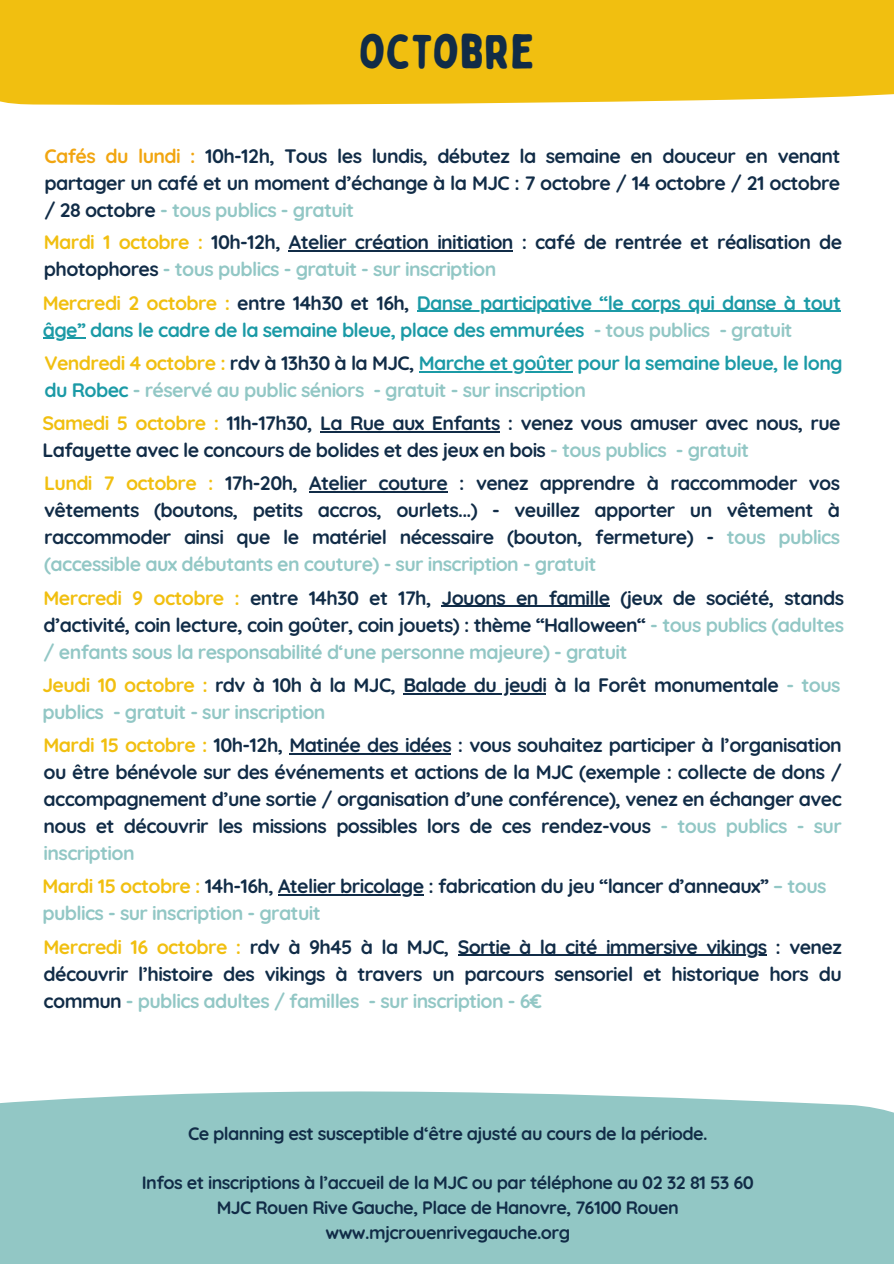
<style>
.page{position:relative;width:894px;height:1264px;background:#fff}
.page>*{position:absolute;margin:0;border:0;box-sizing:border-box;transform-origin:0 0}
.t1{font:48px "Bobby Jones Soft";color:#112c47}
.t2{font:700 19.5px/27px "Quicksand";letter-spacing:-.035em;color:#112c47;text-align:justify}
.t3{font:700 19.5px "Quicksand";letter-spacing:-.035em;color:#1b9aa6}
.t4{font:700 19.5px "Quicksand";letter-spacing:-.035em;color:#92c7c5}
.t5{font:700 18px/24.8px "Quicksand";letter-spacing:-.035em;color:#112c47;text-align:center}
.s1{color:#f1a510}
.s2{color:#92c7c5}
.s3{color:#f1bf10}
.s4{color:#112c47}
.s5{color:#1b9aa6}
</style>
<div class="page">
<div style="left:0;top:0;width:893px;height:105px;background:#f1bf10"></div>
<hr style="left:309px;top:491px;width:138px;height:1px;background:#112c47">
<hr style="left:441px;top:605px;width:168px;height:2px;background:#112c47">
<hr style="left:289px;top:250px;width:224px;height:1px;background:#112c47">
<hr style="left:417px;top:311px;width:423px;height:1px;background:#1b9aa6">
<hr style="left:43px;top:338px;width:42px;height:1px;background:#1b9aa6">
<hr style="left:418px;top:371px;width:154px;height:1px;background:#1b9aa6">
<hr style="left:403px;top:693px;width:143px;height:1px;background:#112c47">
<hr style="left:289px;top:753px;width:162px;height:1px;background:#112c47">
<hr style="left:457px;top:954px;width:309px;height:1px;background:#112c47">
<hr style="left:278px;top:894px;width:145px;height:1px;background:#112c47">
<div style="left:0;top:1091px;width:893px;height:172px;background:#92c7c5"></div>
<hr style="left:320px;top:431px;width:180px;height:1px;background:#112c47">
<p class="t1" style="left:359px;top:22px;width:177px">OCTOBRE</p>
<p class="t2" style="left:44px;top:142px;width:797px"><span class="s1">Cafés du lundi :</span> 10h-12h, Tous les lundis, débutez la semaine en douceur en venant partager un café et un moment d’échange à la MJC : 7 octobre / 14 octobre / 21 octobre / 28 octobre <span class="s2">- tous publics - gratuit</span></p>
<p class="t2" style="left:44px;top:228px;width:799px"><span class="s3">Mardi 1 octobre :</span> 10h-12h, Atelier création initiation : café de rentrée et réalisation de photophores <span class="s2">- tous publics - gratuit - sur inscription</span></p>
<p class="t3" style="left:43px;top:290px;width:799px"><span class="s3">Mercredi 2 octobre :</span> <span class="s4">entre 14h30 et 16h,</span> Danse participative “le corps qui danse à tout</p>
<p class="t3" style="left:43px;top:317px;width:751px">âge” dans le cadre de la semaine bleue, place des emmurées <span class="s2">- tous publics - gratuit</span></p>
<p class="t3" style="left:44px;top:350px;width:799px"><span class="s3">Vendredi 4 octobre :</span> <span class="s4">rdv à 13h30 à la MJC,</span> Marche et goûter pour la semaine bleue, le long</p>
<p class="t4" style="left:44px;top:377px;width:542px"><span class="s5">du Robec</span> - réservé au public séniors - gratuit - sur inscription</p>
<p class="t2" style="left:42px;top:409px;width:799px"><span class="s3">Samedi 5 octobre :</span> 11h-17h30, La Rue aux Enfants : venez vous amuser avec nous, rue<br>Lafayette avec le concours de bolides et des jeux en bois <span class="s2">- tous publics - gratuit</span></p>
<h1 class="t2" style="left:44px;top:469px;width:797px"><span class="s3">Lundi 7 octobre :</span> 17h-20h, Atelier couture : venez apprendre à raccommoder vos vêtements (boutons, petits accros, ourlets...) - veuillez apporter un vêtement à raccommoder ainsi que le matériel nécessaire (bouton, fermeture) - <span class="s2">tous publics (accessible aux débutants en couture) - sur inscription - gratuit</span></h1>
<p class="t2" style="left:44px;top:584px;width:801px"><span class="s3">Mercredi 9 octobre :</span> entre 14h30 et 17h, Jouons en famille (jeux de société, stands d’activité, coin lecture, coin goûter, coin jouets) : thème “Halloween“ <span class="s2">- tous publics (adultes / enfants sous la responsabilité d‘une personne majeure) - gratuit</span></p>
<p class="t2" style="left:42px;top:671px;width:799px"><span class="s3">Jeudi 10 octobre :</span> rdv à 10h à la MJC, Balade du jeudi à la Forêt monumentale <span class="s2">- tous</span></p>
<p class="t4" style="left:42px;top:699px;width:284px">publics - gratuit - sur inscription</p>
<p class="t2" style="left:44px;top:731px;width:799px"><span class="s3">Mardi 15 octobre :</span> 10h-12h, Matinée des idées : vous souhaitez participer à l’organisation ou être bénévole sur des événements et actions de la MJC (exemple : collecte de dons / accompagnement d’une sortie / organisation d’une conférence), venez en échanger avec nous et découvrir les missions possibles lors de ces rendez-vous <span class="s2">- tous publics - sur inscription</span></p>
<p class="t2" style="left:42px;top:872px;width:785px"><span class="s3">Mardi 15 octobre :</span> 14h-16h, Atelier bricolage : fabrication du jeu “lancer d’anneaux” <span class="s2">– tous</span></p>
<p class="t4" style="left:42px;top:901px;width:280px">publics - sur inscription - gratuit</p>
<p class="t2" style="left:44px;top:932px;width:799px"><span class="s3">Mercredi 16 octobre :</span> rdv à 9h45 à la MJC, Sortie à la cité immersive vikings : venez</p>
<p class="t2" style="left:44px;top:959px;width:799px">découvrir l’histoire des vikings à travers un parcours sensoriel et historique hors du commun <span class="s2">- publics adultes / familles - sur inscription - 6€</span></p>
<p class="t5" style="left:188px;top:1120px;width:521px">Ce planning est susceptible d‘être ajusté au cours de la période.</p>
<p class="t5" style="left:142px;top:1170px;width:613px">Infos et inscriptions à l’accueil de la MJC ou par téléphone au 02 32 81 53 60<br>MJC Rouen Rive Gauche, Place de Hanovre, 76100 Rouen www.mjcrouenrivegauche.org</p>
</div>
